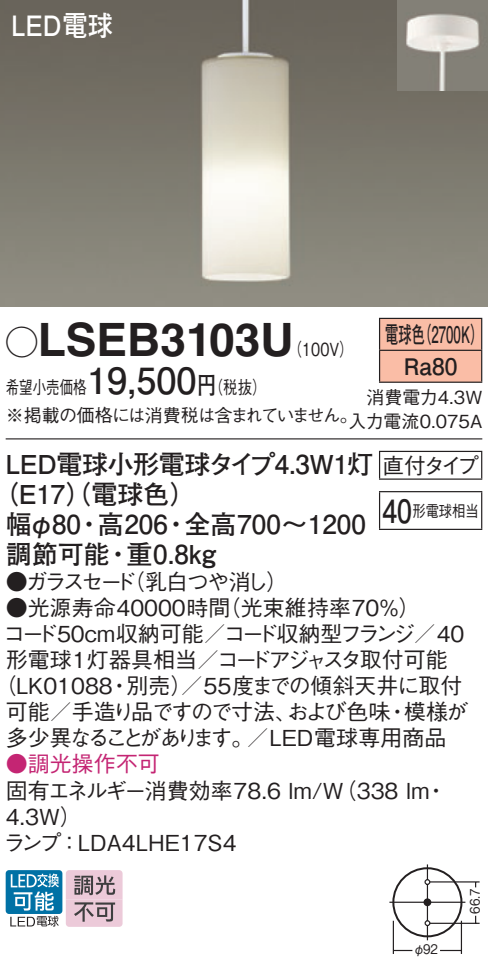
<style>
.page{position:relative;width:488px;height:973px;background:#fff}
.page>*{position:absolute;margin:0;border:0;box-sizing:border-box;transform-origin:0 0}
.t1{font:700 46px "Helvetica LT Std";color:#231f20}
.t2{font:700 28px "Futo Go B101 Pro";color:#fff;scale:.9 1}
.t3{font:700 26px "Futo Go B101 Pro";color:#231f20}
.t4{font:700 22.8px/32px "Futo Go B101 Pro";color:#231f20;text-align:center;scale:.58 1}
.t5{font:500 22px/26px "Gothic BBB Pro";color:#231f20}
.t6{font:500 22px "Gothic BBB Pro";letter-spacing:-.02em;color:#231f20}
.t7{font:500 22px "Gothic BBB Pro";letter-spacing:-.075em;color:#231f20}
.t8{font:500 22px "Gothic BBB Pro";letter-spacing:-.14em;color:#231f20}
.t9{font:500 22px "Gothic BBB Pro";color:#c42573}
.t10{font:500 18px/28px "Gothic BBB Pro";letter-spacing:-.035em;color:#231f20;scale:.75 1}
.t11{font:500 18px/24px "Gothic BBB Pro";color:#231f20;text-align:right}
.t12{font:500 18px "Gothic BBB Pro";color:#231f20;scale:.8 1}
.t13{font:500 16px "Gothic BBB Pro";color:#231f20;scale:.83 1}
.t14{font:500 13.2px "Gothic BBB Pro";color:#231f20;scale:.9 1}
.s1{font-family:"Ford Classification 1";font-weight:400;font-size:32px}
.s2{font-family:"Futo Go B101 Pro";font-weight:700;font-size:36px}
.s3{font-family:"Futo Go B101 Pro";font-weight:700;font-size:24px}
.s4{font-family:"Futo Go B101 Pro";font-weight:700;font-size:32px}
</style>
<div class="page">
<img style="left:0;top:0;width:488px;height:306px">
<img style="left:397px;top:0;width:91px;height:91px">
<div style="left:380px;top:319px;width:101px;height:62px;background:#fabda6"></div>
<hr style="left:379px;top:317px;width:103px;height:2px;background:#231f20">
<hr style="left:379px;top:319px;width:1px;height:30px;background:#231f20">
<hr style="left:481px;top:319px;width:1px;height:30px;background:#231f20">
<hr style="left:379px;top:349px;width:103px;height:2px;background:#231f20">
<hr style="left:379px;top:351px;width:1px;height:30px;background:#231f20">
<hr style="left:481px;top:351px;width:1px;height:30px;background:#231f20">
<hr style="left:379px;top:381px;width:103px;height:2px;background:#231f20">
<hr style="left:6px;top:438px;width:476px;height:1px;background:#231f20">
<svg style="left:379px;top:452px;width:1px;height:26px"></svg>
<hr style="left:379px;top:450px;width:103px;height:2px;background:#231f20">
<svg style="left:481px;top:452px;width:1px;height:26px"></svg>
<hr style="left:379px;top:478px;width:103px;height:1px;background:#231f20">
<hr style="left:379px;top:492px;width:1px;height:36px;background:#231f20">
<hr style="left:379px;top:490px;width:103px;height:2px;background:#231f20">
<hr style="left:481px;top:492px;width:1px;height:36px;background:#231f20">
<hr style="left:379px;top:528px;width:103px;height:2px;background:#231f20">
<div style="left:392px;top:866px;width:70px;height:70px;border:2px solid #231f20;border-radius:50%"></div>
<hr style="left:389px;top:901px;width:76px;height:1px;background:#231f20">
<hr style="left:426px;top:883px;width:2px;height:37px;background:#231f20">
<svg style="left:424px;top:864px;width:6px;height:20px"></svg>
<svg style="left:424px;top:919px;width:6px;height:20px"></svg>
<svg style="left:423px;top:897px;width:8px;height:8px"></svg>
<hr style="left:429px;top:880px;width:50px;height:2px;background:#231f20">
<hr style="left:429px;top:922px;width:50px;height:1px;background:#231f20">
<hr style="left:460px;top:920px;width:2px;height:33px;background:#231f20">
<hr style="left:392px;top:920px;width:2px;height:33px;background:#231f20">
<svg style="left:394px;top:949px;width:18px;height:1px"></svg>
<svg style="left:440px;top:949px;width:21px;height:1px"></svg>
<div style="left:6px;top:869px;width:56px;height:44px;background:linear-gradient(to right,#0071a5,#0071a5);border-radius:3px"></div>
<svg style="left:10px;top:873px;width:49px;height:53px"></svg>
<svg style="left:66px;top:870px;width:56px;height:56px;background:#c8adb9"></svg>
<p class="t2" style="left:11px;top:3px;width:114px">LED電球</p>
<h1 class="t1" style="left:6px;top:311px;width:289px"><span class="s1">A</span>LSEB3103U</h1>
<p class="t4" style="left:385px;top:315px;width:171px">電球色（2700K）<br>Ra80</p>
<p class="t11" style="left:348px;top:383px;width:135px">消費電力4.3W入力電流0.075A</p>
<p class="t3" style="left:6px;top:443px;width:369px">LED電球小形電球タイプ4.3W1灯</p>
<p class="t3" style="left:-8px;top:473px;width:206px">（E17（）電球色）</p>
<p class="t3" style="left:6px;top:503px;width:361px">幅φ80・高206・全高700～1200</p>
<p class="t3" style="left:6px;top:533px;width:212px">調節可能・重0.8kg</p>
<p class="t8" style="left:6px;top:564px;width:284px">●ガラスセード（乳白つや消し）</p>
<p class="t5" style="left:6px;top:592px;width:416px">●光源寿命40000時間（光束維持率70％）</p>
<p class="t6" style="left:3px;top:616px;width:462px">コード50cm収納可能／コード収納型フランジ／40</p>
<p class="t5" style="left:6px;top:644px;width:443px">形電球1灯器具相当／コードアジャスタ取付可能</p>
<p class="t5" style="left:-6px;top:670px;width:470px">（LK01088・別売）／55度までの傾斜天井に取付</p>
<p class="t7" style="left:6px;top:694px;width:464px">可能／手造り品ですので寸法、および色味・模様が</p>
<p class="t5" style="left:6px;top:722px;width:442px">多少異なることがあります。／LED電球専用商品</p>
<p class="t9" style="left:6px;top:746px;width:155px">●調光操作不可</p>
<p class="t5" style="left:4px;top:774px;width:445px">固有エネルギー消費効率78.6 lm/W（338 lm・<br>4.3W）<br>ランプ：LDA4LHE17S4</p>
<p class="t12" style="left:288px;top:334px;width:84px">（100V）</p>
<p class="t10" style="left:6px;top:370px;width:471px">希望小売価格<span class="s2">19,500</span><span class="s3">円</span>（税抜）<br>※掲載の価格には消費税は含まれていません。</p>
<p class="t5" style="left:382px;top:449px;width:98px">直付タイプ</p>
<p class="t13" style="left:382px;top:497px;width:118px"><span class="s4">40</span>形電球相当</p>
<p class="t14" style="left:413px;top:938px;width:29px">φ92</p>
<p class="t14" style="left:464px;top:913px;width:30px;rotate:-90deg">66.7</p>
</div>
